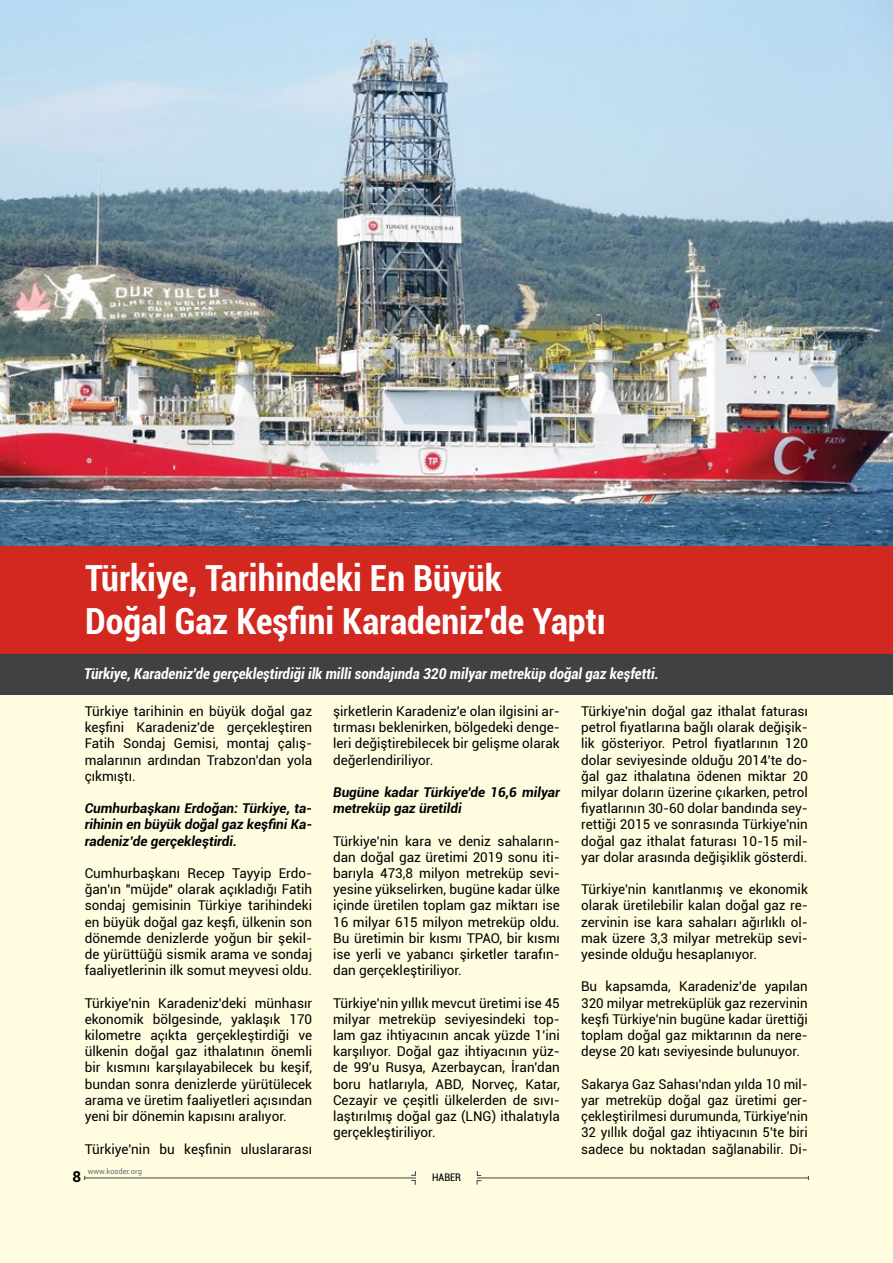
<style>
.page{position:relative;width:893px;height:1263px;background:#fffcdf}
.page>*{position:absolute;margin:0;border:0;box-sizing:border-box;transform-origin:0 0}
.t1{font:700 condensed 36px/43.2px "Roboto";color:#fff}
.t2{font:italic 700 condensed 15px "Roboto";color:#fff}
.t3{font:700 15px "Roboto";color:#000}
.t4{font:13.5px/16.2px "Roboto";color:#000;text-align:justify}
.t5{font:italic 700 13.5px/16.2px "Roboto";color:#000;text-align:justify}
.t6{font:condensed 10.5px "Roboto";color:#000}
.t7{font:7.5px "Roboto";color:#6d6e71}
</style>
<div class="page">
<img style="left:0;top:0;width:893px;height:546px">
<div style="left:0;top:546px;width:893px;height:109px;background:#d2281f"></div>
<div style="left:0;top:654px;width:893px;height:40px;background:#414042"></div>
<hr style="left:477px;top:1177px;width:331px;height:1px;background:#414042">
<hr style="left:85px;top:1177px;width:331px;height:1px;background:#414042">
<svg style="left:411px;top:1171px;width:5px;height:14px"></svg>
<svg style="left:477px;top:1171px;width:4px;height:13px"></svg>
<h1 class="t1" style="left:85px;top:555px;width:522px">Türkiye, Tarihindeki En Büyük<br>Doğal Gaz Keşfini Karadeniz'de Yaptı</h1>
<p class="t2" style="left:84px;top:663px;width:576px">Türkiye, Karadeniz'de gerçekleştirdiği ilk milli sondajında 320 milyar metreküp doğal gaz keşfetti.</p>
<p class="t4" style="left:85px;top:703px;width:229px">Türkiye tarihinin en büyük doğal gaz keşfini Karadeniz'de gerçekleştiren Fatih Sondaj Gemisi, montaj çalış&shy;malarının ardından Trabzon'dan yola çıkmıştı.</p>
<p class="t5" style="left:85px;top:800px;width:229px">Cumhurbaşkanı Erdoğan: Türkiye, ta&shy;rihinin en büyük doğal gaz keşfini Ka&shy;radeniz’de gerçekleştirdi.</p>
<p class="t4" style="left:85px;top:865px;width:229px">Cumhurbaşkanı Recep Tayyip Erdo&shy;ğan'ın "müjde" olarak açıkladığı Fatih sondaj gemisinin Türkiye tarihindeki en büyük doğal gaz keşfi, ülkenin son dönemde denizlerde yoğun bir şekil&shy;de yürüttüğü sismik arama ve sondaj faaliyetlerinin ilk somut meyvesi oldu.</p>
<p class="t4" style="left:85px;top:994px;width:229px">Türkiye'nin Karadeniz'deki münhasır ekonomik bölgesinde, yaklaşık 170 kilometre açıkta gerçekleştirdiği ve ülkenin doğal gaz ithalatının önemli bir kısmını karşılayabilecek bu keşif, bundan sonra denizlerde yürütülecek arama ve üretim faaliyetleri açısından yeni bir dönemin kapısını aralıyor.</p>
<p class="t4" style="left:85px;top:1140px;width:229px">Türkiye'nin bu keşfinin uluslararası</p>
<p class="t3" style="left:72px;top:1165px;width:10px">8</p>
<p class="t7" style="left:88px;top:1166px;width:56px">www.kosder.org</p>
<p class="t4" style="left:333px;top:703px;width:228px">şirketlerin Karadeniz'e olan ilgisini ar&shy;tırması beklenirken, bölgedeki denge&shy;leri değiştirebilecek bir gelişme olarak değerlendiriliyor.</p>
<p class="t5" style="left:333px;top:784px;width:228px">Bugüne kadar Türkiye'de 16,6 milyar metreküp gaz üretildi</p>
<p class="t4" style="left:333px;top:832px;width:228px">Türkiye'nin kara ve deniz sahaların&shy;dan doğal gaz üretimi 2019 sonu iti&shy;barıyla 473,8 milyon metreküp sevi&shy;yesine yükselirken, bugüne kadar ülke içinde üretilen toplam gaz miktarı ise 16 milyar 615 milyon metreküp oldu.<br>Bu üretimin bir kısmı TPAO, bir kısmı ise yerli ve yabancı şirketler tarafın&shy;dan gerçekleştiriliyor.</p>
<p class="t4" style="left:333px;top:994px;width:228px">Türkiye'nin yıllık mevcut üretimi ise 45 milyar metreküp seviyesindeki top&shy;lam gaz ihtiyacının ancak yüzde 1'ini karşılıyor. Doğal gaz ihtiyacının yüz&shy;de 99'u Rusya, Azerbaycan, İran'dan boru hatlarıyla, ABD, Norveç, Katar, Cezayir ve çeşitli ülkelerden de sıvı&shy;laştırılmış doğal gaz (LNG) ithalatıyla gerçekleştiriliyor.</p>
<p class="t6" style="left:432px;top:1169px;width:31px">HABER</p>
<p class="t4" style="left:581px;top:703px;width:228px">Türkiye'nin doğal gaz ithalat faturası petrol fiyatlarına bağlı olarak değişik&shy;lik gösteriyor. Petrol fiyatlarının 120 dolar seviyesinde olduğu 2014'te do&shy;ğal gaz ithalatına ödenen miktar 20 milyar doların üzerine çıkarken, petrol fiyatlarının 30-60 dolar bandında sey&shy;rettiği 2015 ve sonrasında Türkiye'nin doğal gaz ithalat faturası 10-15 mil&shy;yar dolar arasında değişiklik gösterdi.</p>
<p class="t4" style="left:581px;top:881px;width:228px">Türkiye'nin kanıtlanmış ve ekonomik olarak üretilebilir kalan doğal gaz re&shy;zervinin ise kara sahaları ağırlıklı ol&shy;mak üzere 3,3 milyar metreküp sevi&shy;yesinde olduğu hesaplanıyor.</p>
<p class="t4" style="left:581px;top:978px;width:228px">Bu kapsamda, Karadeniz'de yapılan 320 milyar metreküplük gaz rezervinin keşfi Türkiye'nin bugüne kadar ürettiği toplam doğal gaz miktarının da nere&shy;deyse 20 katı seviyesinde bulunuyor.</p>
<p class="t4" style="left:581px;top:1075px;width:228px">Sakarya Gaz Sahası'ndan yılda 10 mil&shy;yar metreküp doğal gaz üretimi ger&shy;çekleştirilmesi durumunda, Türkiye'nin 32 yıllık doğal gaz ihtiyacının 5'te biri sadece bu noktadan sağlanabilir. Di-</p>
</div>
